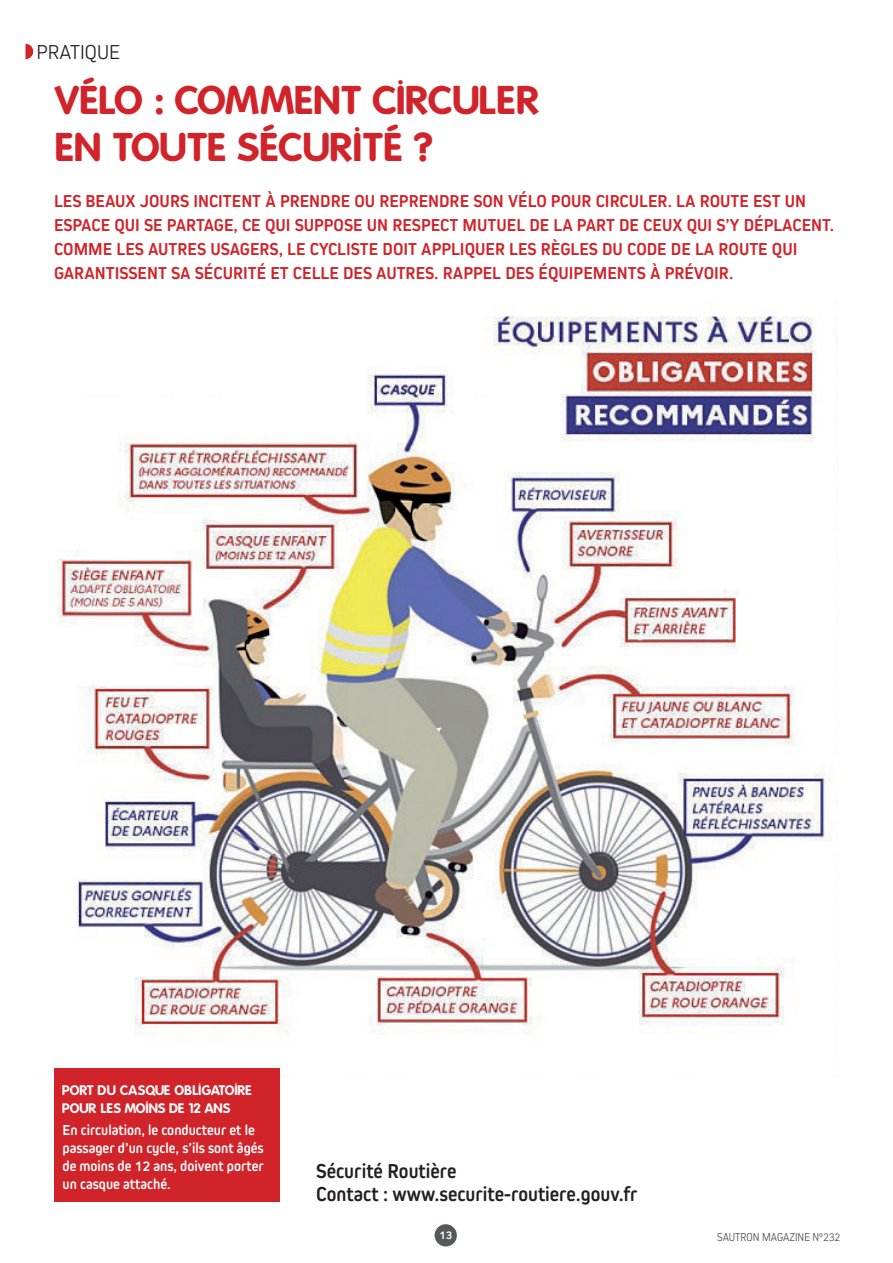
<style>
.page{position:relative;width:893px;height:1263px;background:#fff}
.page>*{position:absolute;margin:0;border:0;box-sizing:border-box;transform-origin:0 0}
.t1{font:700 39px/46.5px "Folks";color:#d1232a}
.t2{font:700 21px/22.5px "Kiro";color:#231f20}
.t3{font:300 21px "Kiro";letter-spacing:.005em;color:#231f20}
.t4{font:700 18px/24px "Kiro";color:#d1232a}
.t5{font:700 15px/18px "Kiro";color:#fff}
.t6{font:700 13.5px/18px "Folks";color:#fff}
.t7{font:300 12px "Kiro";letter-spacing:.005em;color:#4a474a;scale:.9 1}
.t8{font:700 12px "Kiro";color:#fff}
</style>
<div class="page">
<div style="left:435px;top:1224px;width:22px;height:22px;background:#57585a;border-radius:50%"></div>
<svg style="left:26px;top:44px;width:7px;height:15px"></svg>
<img style="left:57px;top:316px;width:778px;height:761px">
<div style="left:54px;top:1068px;width:225px;height:134px;background:#d1232a"></div>
<p class="t3" style="left:37px;top:44px;width:85px">PRATIQUE</p>
<h1 class="t1" style="left:55px;top:77px;width:487px">VÉLO : COMMENT CIRCULER<br>EN TOUTE SÉCURITÉ ?</h1>
<p class="t4" style="left:54px;top:189px;width:782px">LES BEAUX JOURS INCITENT À PRENDRE OU REPRENDRE SON VÉLO POUR CIRCULER. LA ROUTE EST UN ESPACE QUI SE PARTAGE, CE QUI SUPPOSE UN RESPECT MUTUEL DE LA PART DE CEUX QUI S’Y DÉPLACENT.<br>COMME LES AUTRES USAGERS, LE CYCLISTE DOIT APPLIQUER LES RÈGLES DU CODE DE LA ROUTE QUI GARANTISSENT SA SÉCURITÉ ET CELLE DES AUTRES. RAPPEL DES ÉQUIPEMENTS À PRÉVOIR.</p>
<p class="t6" style="left:63px;top:1081px;width:191px">PORT DU CASQUE OBLIGATOIRE<br>POUR LES MOINS DE 12 ANS</p>
<p class="t5" style="left:63px;top:1120px;width:203px">En circulation, le conducteur et le passager d’un cycle, s’ils sont âgés de moins de 12 ans, doivent porter un casque attaché.</p>
<p class="t2" style="left:316px;top:1159px;width:323px">Sécurité Routière<br>Contact : www.securite-routiere.gouv.fr</p>
<p class="t8" style="left:439px;top:1229px;width:14px">13</p>
<p class="t7" style="left:717px;top:1230px;width:138px">SAUTRON MAGAZINE N°232</p>
</div>
